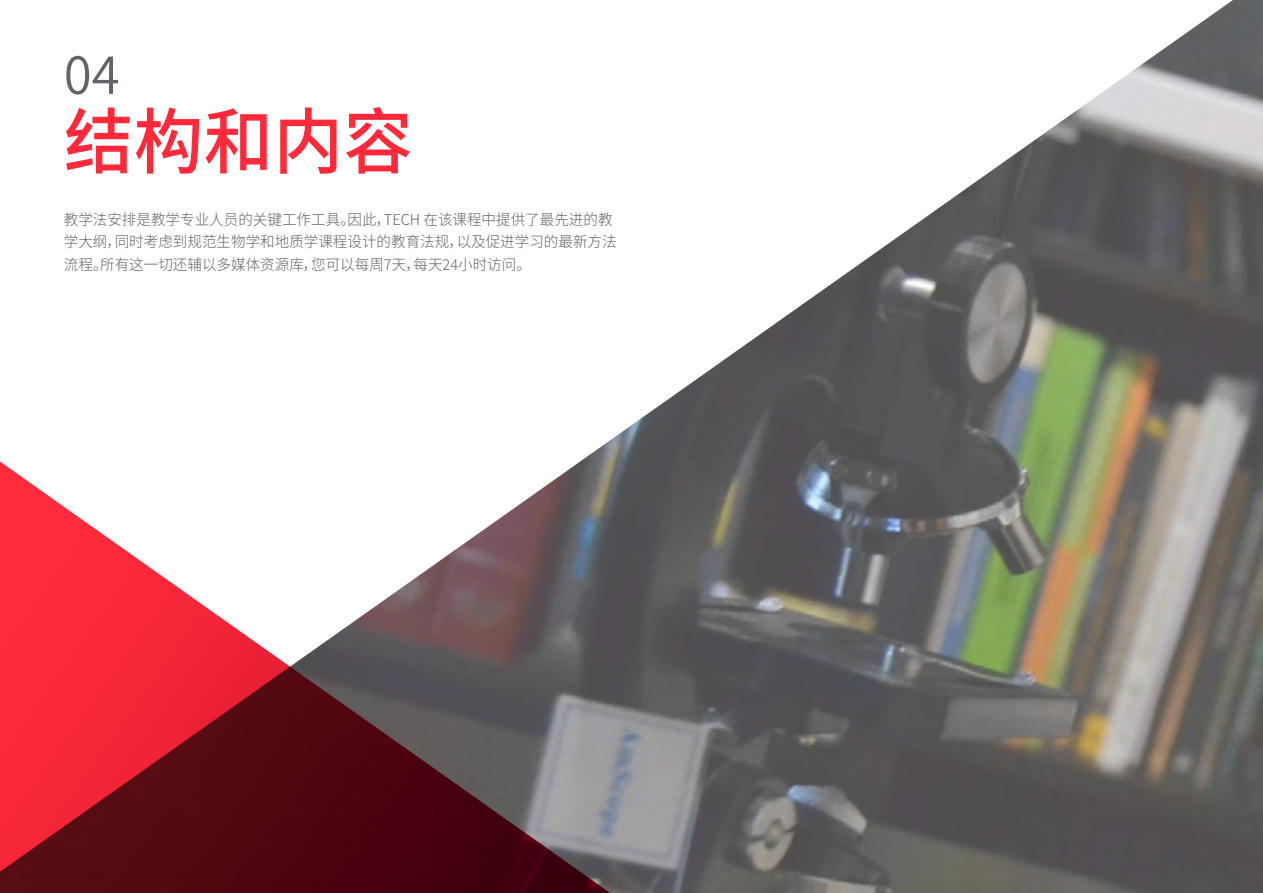
<style>
.page{position:relative;width:1263px;height:893px;background:#fff}
.page>*{position:absolute;margin:0;border:0;box-sizing:border-box;transform-origin:0 0}
.t1{font:500 72px "Source Han Sans CN";color:#ff293a}
.t2{font:52.5px "Source Han Sans CN";color:#61646a}
.t3{font:300 15px/22.5px "Source Han Sans CN";color:#61646a}
</style>
<div class="page">
<img style="left:602px;top:0;width:661px;height:893px">
<svg style="left:0;top:446px;width:640px;height:447px"></svg>
<h2 class="t2" style="left:64px;top:45px;width:57px">04</h2>
<h1 class="t1" style="left:64px;top:101px;width:351px">结构和内容</h1>
<p class="t3" style="left:64px;top:208px;width:554px">教学法安排是教学专业人员的关键工作工具。因此，TECH 在该课程中提供了最先进的教学大纲，同时考虑到规范生物学和地质学课程设计的教育法规，以及促进学习的最新方法流程。所有这一切还辅以多媒体资源库，您可以每周7天，每天24小时访问。</p>
</div>
